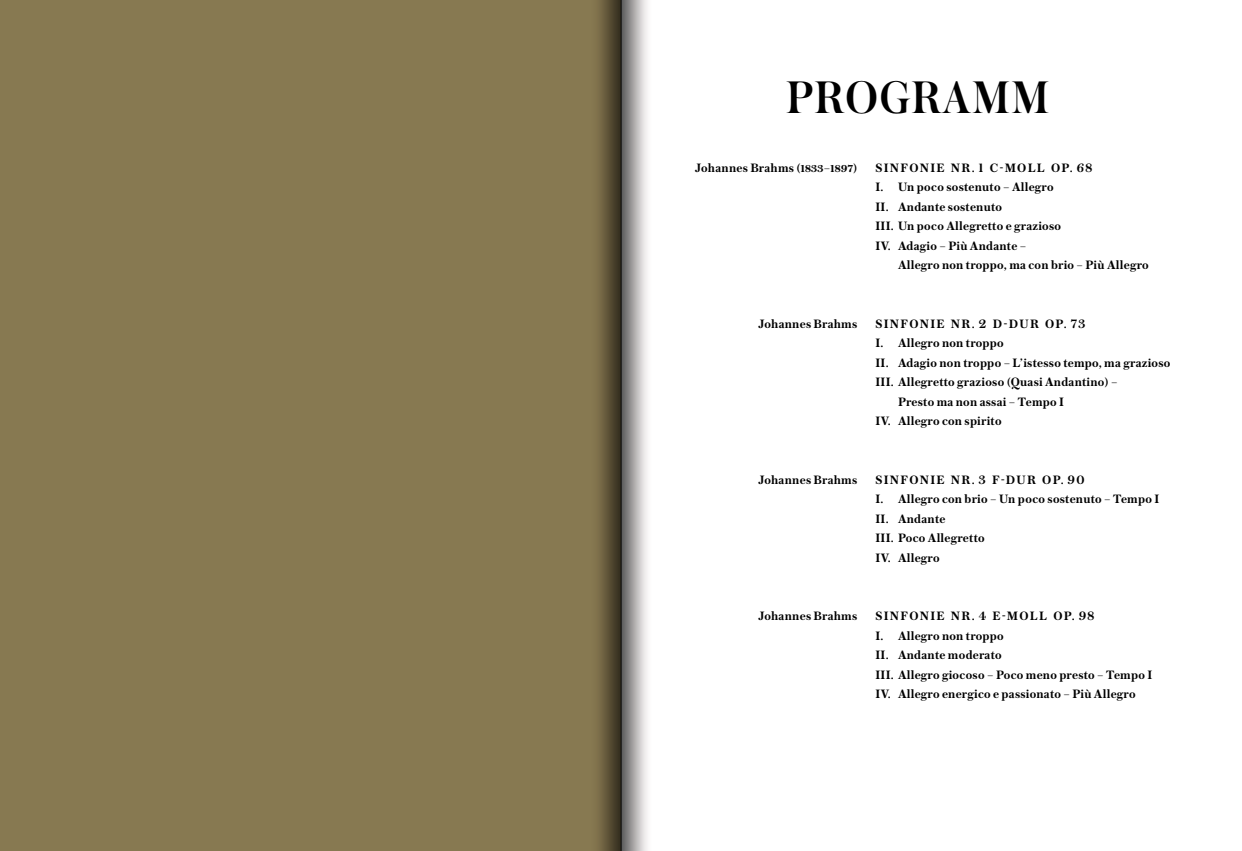
<style>
.page{position:relative;width:1242px;height:851px;background:#fff}
.page>*{position:absolute;margin:0;border:0;box-sizing:border-box;transform-origin:0 0}
.t1{font:500 48px "Austin";letter-spacing:.035em;color:#000}
.t2{font:600 12.75px/19.5px "Austin Text";letter-spacing:.02em;color:#000}
.t3{font:600 12.75px "Austin Text";letter-spacing:.1em;color:#000}
</style>
<div class="page">
<div style="left:0;top:0;width:621px;height:850px;background:#877951"></div>
<div style="left:621px;top:0;width:32px;height:850px;background:linear-gradient(to right,#615f5f,#fff)"></div>
<hr style="left:621px;top:0;width:1px;height:850px;background:#0f0e0c">
<div style="left:589px;top:0;width:32px;height:850px;background:linear-gradient(to right,#958458,#393222)"></div>
<h1 class="t1" style="left:786px;top:64px;width:264px">PROGRAMM</h1>
<p class="t2" style="left:695px;top:157px;width:163px">Johannes Brahms (1833–1897)</p>
<p class="t2" style="left:875px;top:157px;width:218px">SINFONIE NR. 1 C-MOLL OP. 68<br>I. Un poco sostenuto – Allegro<br>II. Andante sostenuto<br>III. Un poco Allegretto e grazioso<br>IV. Adagio – Più Andante –</p>
<p class="t2" style="left:898px;top:255px;width:252px">Allegro non troppo, ma con brio – Più Allegro</p>
<p class="t2" style="left:758px;top:313px;width:100px">Johannes Brahms</p>
<p class="t3" style="left:875px;top:314px;width:211px">SINFONIE NR. 2 D-DUR OP. 73</p>
<p class="t2" style="left:875px;top:333px;width:130px">I. Allegro non troppo</p>
<p class="t2" style="left:875px;top:352px;width:296px">II. Adagio non troppo – L’istesso tempo, ma grazioso</p>
<p class="t2" style="left:875px;top:372px;width:243px">III. Allegretto grazioso (Quasi Andantino) –</p>
<p class="t2" style="left:898px;top:391px;width:168px">Presto ma non assai – Tempo I</p>
<p class="t2" style="left:875px;top:411px;width:128px">IV. Allegro con spirito</p>
<p class="t2" style="left:758px;top:469px;width:100px">Johannes Brahms</p>
<p class="t2" style="left:875px;top:469px;width:285px">SINFONIE NR. 3 F-DUR OP. 90<br>I. Allegro con brio – Un poco sostenuto – Tempo I<br>II. Andante<br>III. Poco Allegretto<br>IV. Allegro</p>
<p class="t2" style="left:758px;top:606px;width:100px">Johannes Brahms</p>
<p class="t2" style="left:875px;top:606px;width:278px">SINFONIE NR. 4 E-MOLL OP. 98<br>I. Allegro non troppo<br>II. Andante moderato<br>III. Allegro giocoso – Poco meno presto – Tempo I<br>IV. Allegro energico e passionato – Più Allegro</p>
</div>
